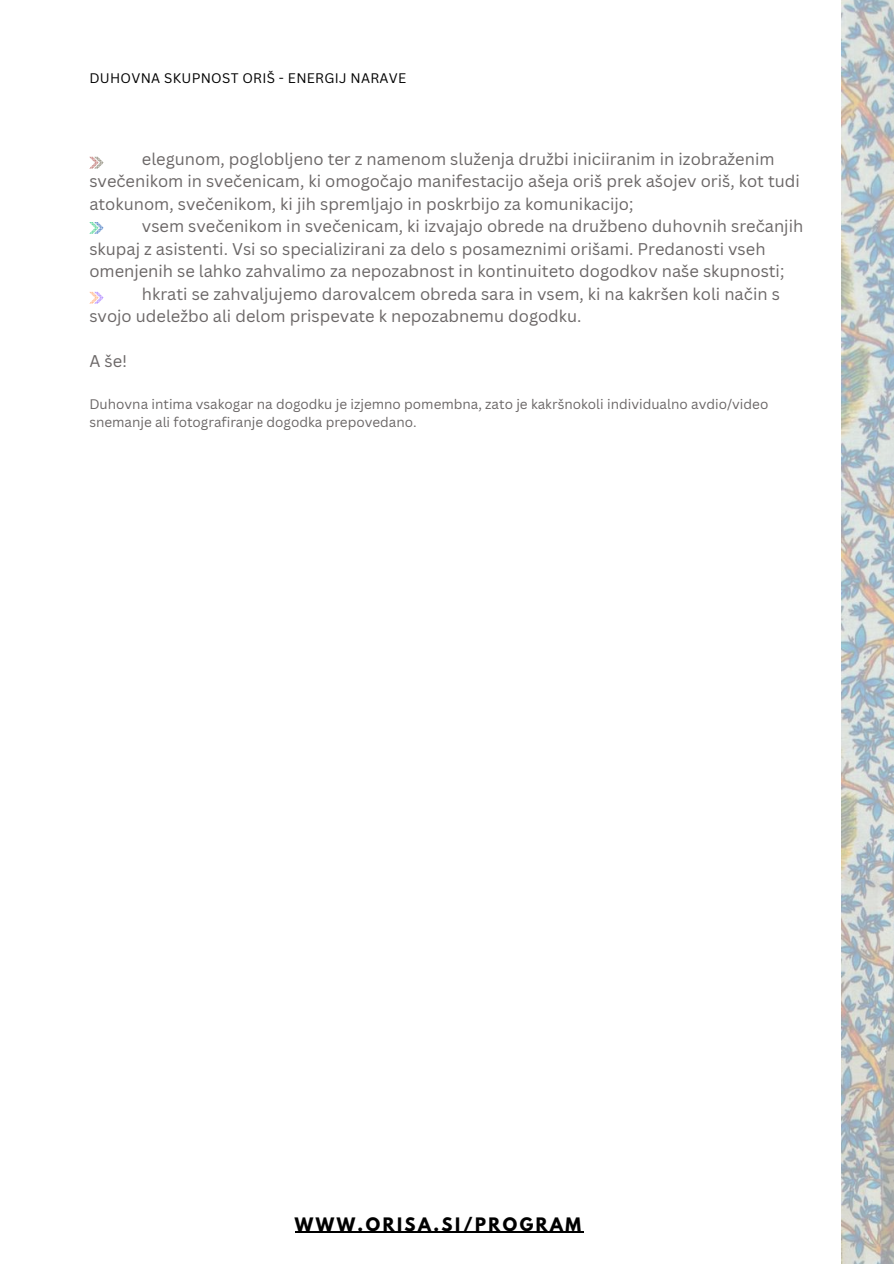
<style>
.page{position:relative;width:894px;height:1264px;background:#fff}
.page>*{position:absolute;margin:0;border:0;box-sizing:border-box;transform-origin:0 0}
.t1{font:16.5px/22.5px "Canva Sans";color:#6b6767}
.t2{font:700 16.5px "League Spartan";letter-spacing:.15em;color:#000}
.t3{font:13.5px/18px "Canva Sans";color:#6b6767}
.t4{font:13.5px "Canva Sans";letter-spacing:.02em;color:#000}
</style>
<div class="page">
<hr style="left:295px;top:1231px;width:288px;height:1px;background:#000">
<img style="left:841px;top:0;width:52px;height:1263px">
<svg style="left:89px;top:157px;width:15px;height:11px"></svg>
<svg style="left:89px;top:222px;width:15px;height:11px"></svg>
<svg style="left:89px;top:292px;width:15px;height:11px"></svg>
<p class="t4" style="left:89px;top:68px;width:318px">DUHOVNA SKUPNOST ORIŠ - ENERGIJ NARAVE</p>
<p class="t1" style="left:89px;top:147px;width:712px;text-indent:53px">elegunom, poglobljeno ter z namenom služenja družbi iniciiranim in izobraženim svečenikom in svečenicam, ki omogočajo manifestacijo ašeja oriš prek ašojev oriš, kot tudi atokunom, svečenikom, ki jih spremljajo in poskrbijo za komunikacijo;</p>
<p class="t1" style="left:89px;top:215px;width:715px;text-indent:53px">vsem svečenikom in svečenicam, ki izvajajo obrede na družbeno duhovnih srečanjih skupaj z asistenti. Vsi so specializirani za delo s posameznimi orišami. Predanosti vseh omenjenih se lahko zahvalimo za nepozabnost in kontinuiteto dogodkov naše skupnosti;</p>
<p class="t1" style="left:89px;top:282px;width:691px;text-indent:53px">hkrati se zahvaljujemo darovalcem obreda sara in vsem, ki na kakršen koli način s svojo udeležbo ali delom prispevate k nepozabnemu dogodku.</p>
<p class="t1" style="left:89px;top:350px;width:39px">A še!</p>
<p class="t3" style="left:89px;top:395px;width:680px">Duhovna intima vsakogar na dogodku je izjemno pomembna, zato je kakršnokoli individualno avdio/video snemanje ali fotografiranje dogodka prepovedano.</p>
<p class="t2" style="left:295px;top:1215px;width:287px">WWW.ORISA.SI/PROGRAM</p>
</div>
